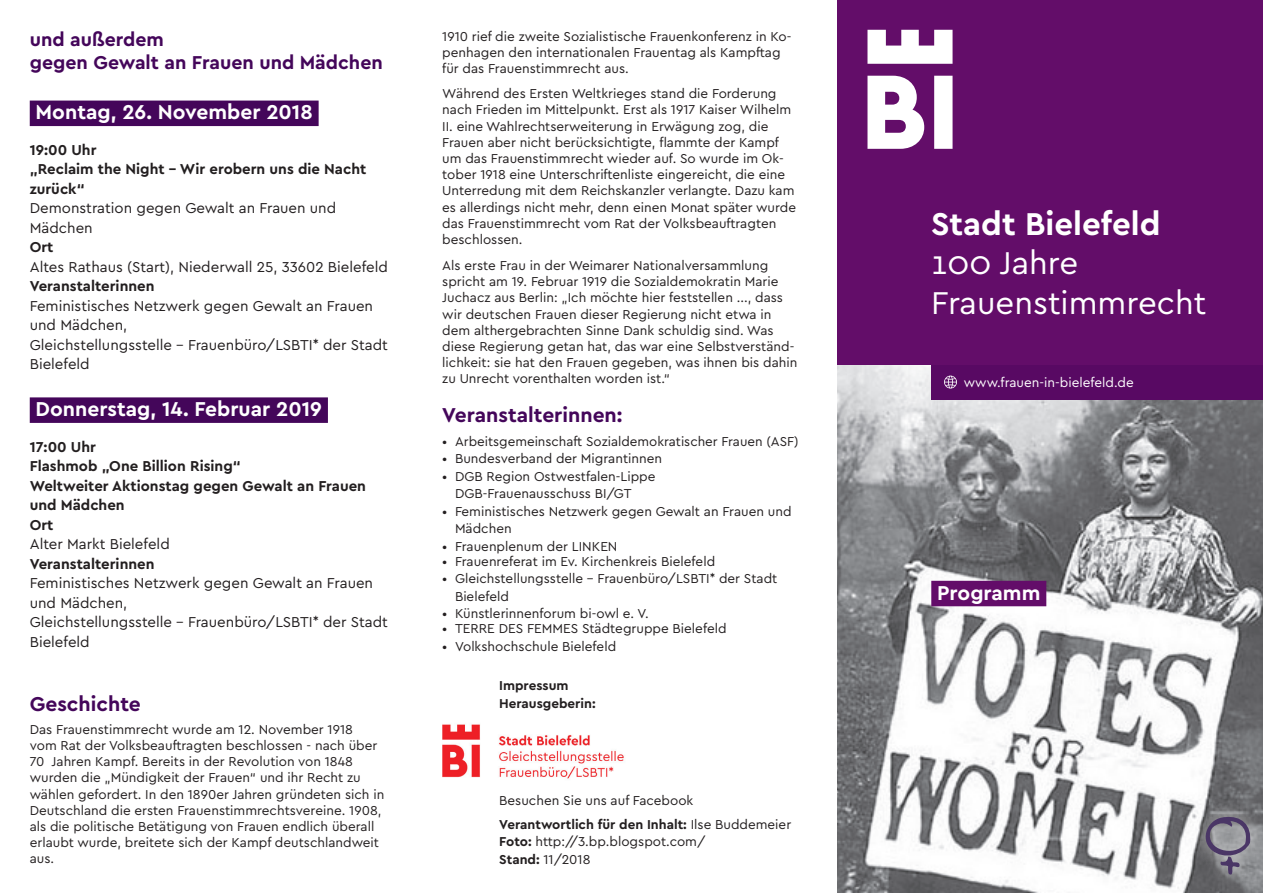
<style>
.page{position:relative;width:1263px;height:893px;background:#fff}
.page>*{position:absolute;margin:0;border:0;box-sizing:border-box;transform-origin:0 0}
.t1{font:33px/39.6px "Cera Bielefeld";color:#fff}
.t2{font:700 33px "Cera Bielefeld";color:#fff}
.t3{font:700 21px "Cera Bielefeld";color:#fff}
.t4{font:700 21px "Cera Bielefeld";color:#44065a}
.t5{font:700 19.5px/23.4px "Cera Bielefeld";color:#44065a}
.t6{font:15px/19.5px "Cera Bielefeld";color:#231f20}
.t7{font:700 15px/19.5px "Cera Bielefeld";color:#231f20}
.t8{font:13.5px/16.2px "Cera Bielefeld";color:#231f20}
.t9{font:13.5px "Cera Bielefeld";color:#fff}
.t10{font:700 13.5px/17.5px "Cera Bielefeld";color:#231f20}
.s1{font-weight:700}
</style>
<div class="page">
<div style="left:838px;top:0;width:425px;height:366px;background:#630d69"></div>
<img style="left:838px;top:366px;width:425px;height:527px">
<div style="left:931px;top:365px;width:332px;height:34px;background:#580963"></div>
<svg style="left:944px;top:376px;width:13px;height:12px"></svg>
<div style="left:1190px;top:801px;width:73px;height:88px;background:#fff;opacity:.9"></div>
<svg style="left:1199px;top:815px;width:53px;height:60px;background:#7c7985"></svg>
<img style="left:442px;top:724px;width:182px;height:55px">
<div style="left:30px;top:101px;width:289px;height:25px;background:#44065a"></div>
<div style="left:30px;top:397px;width:298px;height:26px;background:#44065a"></div>
<div style="left:931px;top:581px;width:115px;height:25px;background:#630d69"></div>
<svg style="left:867px;top:30px;width:85px;height:119px"></svg>
<h3 class="t5" style="left:30px;top:26px;width:355px">und außerdem<br>gegen Gewalt an Frauen und Mädchen</h3>
<h2 class="t3" style="left:36px;top:98px;width:279px">Montag, 26. November 2018</h2>
<p class="t7" style="left:30px;top:139px;width:338px">19:00 Uhr<br>„Reclaim the Night – Wir erobern uns die Nacht zurück“</p>
<p class="t6" style="left:30px;top:198px;width:308px">Demonstration gegen Gewalt an Frauen und<br>Mädchen</p>
<p class="t7" style="left:30px;top:237px;width:25px">Ort</p>
<p class="t6" style="left:30px;top:256px;width:360px">Altes Rathaus (Start), Niederwall 25, 33602 Bielefeld</p>
<p class="t7" style="left:30px;top:276px;width:126px">Veranstalterinnen</p>
<p class="t6" style="left:30px;top:295px;width:360px">Feministisches Netzwerk gegen Gewalt an Frauen und Mädchen,<br>Gleichstellungsstelle – Frauenbüro/LSBTI* der Stadt<br>Bielefeld</p>
<h2 class="t3" style="left:36px;top:395px;width:288px">Donnerstag, 14. Februar 2019</h2>
<p class="t7" style="left:30px;top:436px;width:338px">17:00 Uhr<br>Flashmob „One Billion Rising“<br>Weltweiter Aktionstag gegen Gewalt an Frauen und Mädchen<br>Ort</p>
<p class="t6" style="left:30px;top:534px;width:142px">Alter Markt Bielefeld</p>
<p class="t7" style="left:30px;top:553px;width:126px">Veranstalterinnen</p>
<p class="t6" style="left:30px;top:573px;width:360px">Feministisches Netzwerk gegen Gewalt an Frauen und Mädchen,<br>Gleichstellungsstelle – Frauenbüro/LSBTI* der Stadt<br>Bielefeld</p>
<h2 class="t4" style="left:30px;top:690px;width:113px">Geschichte</h2>
<p class="t8" style="left:30px;top:720px;width:356px">Das Frauenstimmrecht wurde am 12. November 1918<br>vom Rat der Volksbeauftragten beschlossen - nach über 70 Jahren Kampf. Bereits in der Revolution von 1848 wurden die „Mündigkeit der Frauen“ und ihr Recht zu wählen gefordert. In den 1890er Jahren gründeten sich in Deutschland die ersten Frauenstimmrechtsvereine. 1908, als die politische Betätigung von Frauen endlich überall erlaubt wurde, breitete sich der Kampf deutschlandweit aus.</p>
<p class="t8" style="left:442px;top:27px;width:351px">1910 rief die zweite Sozialistische Frauenkonferenz in Ko&shy;penhagen den internationalen Frauentag als Kampftag für das Frauenstimmrecht aus.</p>
<p class="t8" style="left:442px;top:85px;width:355px">Während des Ersten Weltkrieges stand die Forderung nach Frieden im Mittelpunkt. Erst als 1917 Kaiser Wilhelm II. eine Wahlrechtserweiterung in Erwägung zog, die Frauen aber nicht berücksichtigte, flammte der Kampf um das Frauenstimmrecht wieder auf. So wurde im Ok&shy;tober 1918 eine Unterschriftenliste eingereicht, die eine Unterredung mit dem Reichskanzler verlangte. Dazu kam es allerdings nicht mehr, denn einen Monat später wurde das Frauenstimmrecht vom Rat der Volksbeauftragten beschlossen.</p>
<p class="t8" style="left:442px;top:257px;width:357px">Als erste Frau in der Weimarer Nationalversammlung spricht am 19. Februar 1919 die Sozialdemokratin Marie Juchacz aus Berlin: „Ich möchte hier feststellen ..., dass wir deutschen Frauen dieser Regierung nicht etwa in dem althergebrachten Sinne Dank schuldig sind. Was diese Regierung getan hat, das war eine Selbstverständ&shy;lichkeit: sie hat den Frauen gegeben, was ihnen bis dahin zu Unrecht vorenthalten worden ist.“</p>
<h2 class="t4" style="left:442px;top:401px;width:182px">Veranstalterinnen:</h2>
<p class="t8" style="left:442px;top:432px;width:358px">• Arbeitsgemeinschaft Sozialdemokratischer Frauen (ASF)</p>
<p class="t8" style="left:442px;top:450px;width:221px">• Bundesverband der Migrantinnen</p>
<p class="t8" style="left:455px;top:467px;width:202px;line-height:17.5px;text-indent:-13px">• DGB Region Ostwestfalen-Lippe<br>DGB-Frauenausschuss BI/GT</p>
<p class="t8" style="left:455px;top:502px;width:338px;line-height:17.5px;text-indent:-13px">• Feministisches Netzwerk gegen Gewalt an Frauen und<br>Mädchen</p>
<p class="t8" style="left:442px;top:538px;width:177px">• Frauenplenum der LINKEN</p>
<p class="t8" style="left:442px;top:552px;width:274px">• Frauenreferat im Ev. Kirchenkreis Bielefeld</p>
<p class="t8" style="left:455px;top:569px;width:324px;line-height:17.5px;text-indent:-13px">• Gleichstellungsstelle - Frauenbüro/LSBTI* der Stadt<br>Bielefeld</p>
<p class="t8" style="left:442px;top:605px;width:208px">• Künstlerinnenforum bi-owl e. V.</p>
<p class="t8" style="left:442px;top:620px;width:286px">• TERRE DES FEMMES Städtegruppe Bielefeld</p>
<p class="t8" style="left:442px;top:637px;width:175px">• Volkshochschule Bielefeld</p>
<p class="t10" style="left:499px;top:676px;width:98px">Impressum<br>Herausgeberin:</p>
<p class="t8" style="left:499px;top:788px;width:293px;line-height:23.4px">Besuchen Sie uns auf Facebook<br><span class="s1">Verantwortlich für den Inhalt:</span> Ilse Buddemeier</p>
<p class="t8" style="left:499px;top:832px;width:208px;line-height:17.5px"><span class="s1">Foto:</span> http://3.bp.blogspot.com/<br><span class="s1">Stand:</span> 11/2018</p>
<h1 class="t2" style="left:931px;top:202px;width:231px">Stadt Bielefeld</h1>
<h1 class="t1" style="left:931px;top:242px;width:276px">100 Jahre<br>Frauenstimmrecht</h1>
<p class="t9" style="left:964px;top:373px;width:172px">www.frauen-in-bielefeld.de</p>
<h2 class="t3" style="left:937px;top:578px;width:105px">Programm</h2>
</div>
